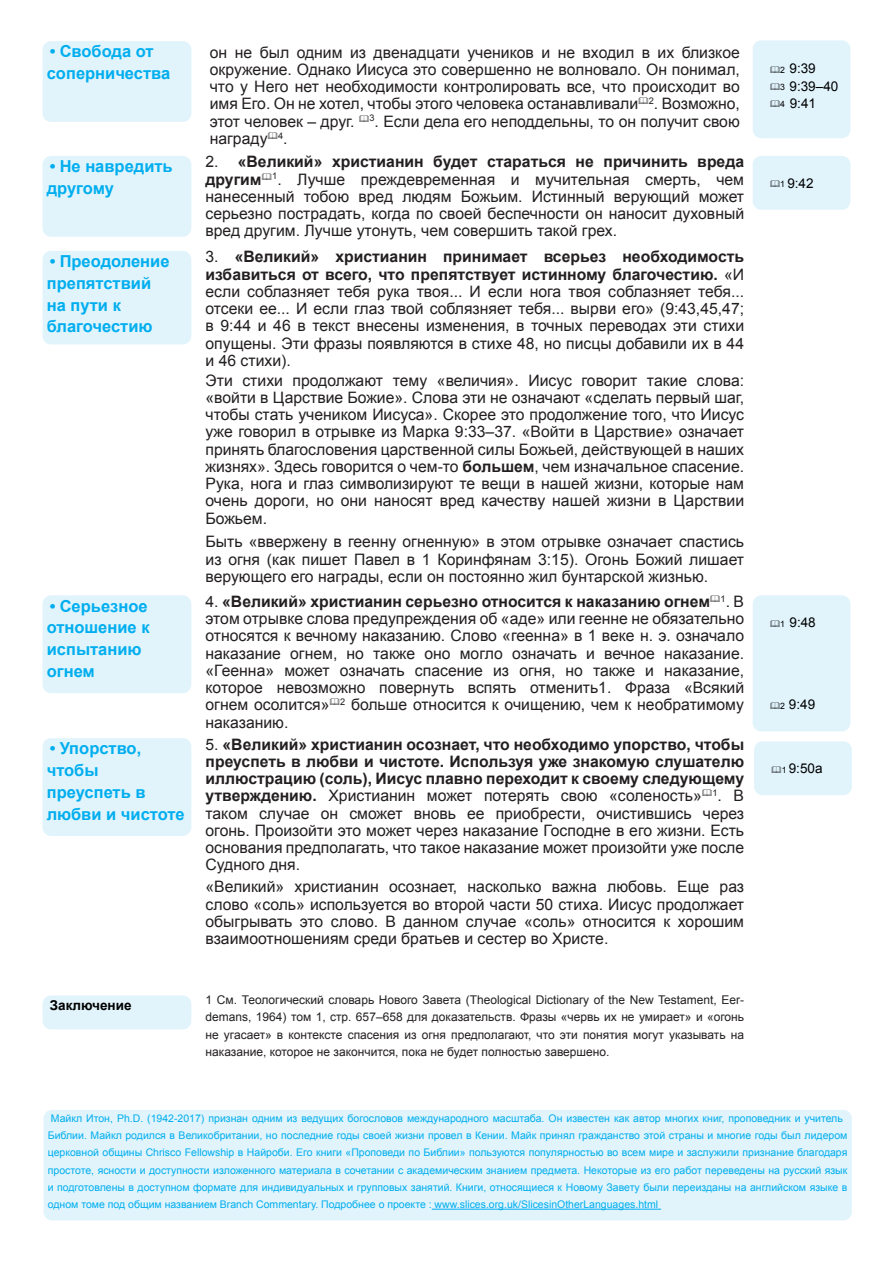
<style>
.page{position:relative;width:893px;height:1263px;background:#fff}
.page>*{position:absolute;margin:0;border:0;box-sizing:border-box;transform-origin:0 0}
.Subheader_Tint{font:700 16.5px "Arial";color:#00aeef}
.t1{font:15.75px/17.2px "Arial";color:#231f20;text-align:justify}
.Reference{font:13.5px "Arial";color:#000}
.Reference-2{font:700 13.5px "Arial";color:#000}
.t2{font:12px/17.2px "Arial";color:#231f20;text-align:justify}
.t3{font:10.5px/17.2px "Arial";color:#00aeef}
.s1{font-weight:700}
.s2{font-size:8.7px}
</style>
<div class="page">
<div style="left:44px;top:1110px;width:808px;height:110px;background:#e1f4fc;border-radius:9px"></div>
<hr style="left:432px;top:1209px;width:229px;height:1px;background:#00aeef">
<div style="left:753px;top:40px;width:97px;height:98px;background:#e1f4fc;border-radius:9px"></div>
<div style="left:43px;top:41px;width:148px;height:81px;background:#e1f4fc;border-radius:9px"></div>
<div style="left:43px;top:156px;width:148px;height:81px;background:#e1f4fc;border-radius:9px"></div>
<div style="left:43px;top:251px;width:148px;height:93px;background:#e1f4fc;border-radius:9px"></div>
<div style="left:43px;top:595px;width:148px;height:98px;background:#e1f4fc;border-radius:9px"></div>
<div style="left:43px;top:738px;width:148px;height:98px;background:#e1f4fc;border-radius:9px"></div>
<div style="left:753px;top:156px;width:97px;height:54px;background:#e1f4fc;border-radius:9px"></div>
<div style="left:753px;top:595px;width:97px;height:136px;background:#e1f4fc;border-radius:9px"></div>
<div style="left:754px;top:741px;width:98px;height:54px;background:#e1f4fc;border-radius:9px"></div>
<div style="left:43px;top:995px;width:148px;height:34px;background:#e1f4fc;border-radius:9px"></div>
<p class="Subheader_Tint" style="left:50px;top:41px;width:105px">• Свобода от</p>
<p class="Subheader_Tint" style="left:47px;top:62px;width:125px">соперничества</p>
<p class="Subheader_Tint" style="left:50px;top:156px;width:124px">• Не навредить</p>
<p class="Subheader_Tint" style="left:47px;top:177px;width:69px">другому</p>
<p class="Subheader_Tint" style="left:50px;top:250px;width:121px">• Преодоление</p>
<p class="Subheader_Tint" style="left:47px;top:272px;width:106px">препятствий</p>
<p class="Subheader_Tint" style="left:47px;top:294px;width:76px">на пути к</p>
<p class="Subheader_Tint" style="left:47px;top:316px;width:107px">благочестию</p>
<p class="Subheader_Tint" style="left:50px;top:595px;width:99px">• Серьезное</p>
<p class="Subheader_Tint" style="left:47px;top:617px;width:104px">отношение к</p>
<p class="Subheader_Tint" style="left:47px;top:638px;width:96px">испытанию</p>
<p class="Subheader_Tint" style="left:47px;top:660px;width:50px">огнем</p>
<p class="Subheader_Tint" style="left:50px;top:738px;width:93px">• Упорство,</p>
<p class="Subheader_Tint" style="left:47px;top:759px;width:53px">чтобы</p>
<p class="Subheader_Tint" style="left:47px;top:781px;width:100px">преуспеть в</p>
<p class="Subheader_Tint" style="left:47px;top:803px;width:139px">любви и чистоте</p>
<p class="Reference-2" style="left:50px;top:996px;width:83px">Заключение</p>
<p class="t1" style="left:210px;top:44px;width:532px">он не был одним из двенадцати учеников и не входил в их близкое окружение. Однако Иисуса это совершенно не волновало. Он понимал, что у Него нет необходимости контролировать все, что происходит во имя Его. Он не хотел, чтобы этого человека останавливали <sup>2</sup>. Возможно, этот человек – друг. <sup>3</sup>. Если дела его неподдельны, то он получит свою награду <sup>4</sup>.</p>
<p class="t1" style="left:206px;top:153px;width:540px">2. <span class="s1">«Великий» христианин будет стараться не причинить вреда другим</span> <sup>1</sup>. Лучше преждевременная и мучительная смерть, чем нанесенный тобою вред людям Божьим. Истинный верующий может серьезно пострадать, когда по своей беспечности он наносит духовный вред другим. Лучше утонуть, чем совершить такой грех.</p>
<p class="t1" style="left:206px;top:248px;width:540px">3. <span class="s1">«Великий» христианин принимает всерьез необходимость избавиться от всего, что препятствует истинному благочестию.</span> «И если соблазняет тебя рука твоя... И если нога твоя соблазняет тебя... отсеки ее... И если глаз твой соблязняет тебя... вырви его» (9:43,45,47; в 9:44 и 46 в текст внесены изменения, в точных переводах эти стихи опущены. Эти фразы появляются в стихе 48, но писцы добавили их в 44 и 46 стихи).</p>
<p class="t1" style="left:206px;top:372px;width:540px">Эти стихи продолжают тему «величия». Иисус говорит такие слова: «войти в Царствие Божие». Слова эти не означают «сделать первый шаг, чтобы стать учеником Иисуса». Скорее это продолжение того, что Иисус уже говорил в отрывке из Марка 9:33–37. «Войти в Царствие» означает принять благословения царственной силы Божьей, действующей в наших жизнях». Здесь говорится о чем-то <span class="s1">большем</span>, чем изначальное спасение.<br>Рука, нога и глаз символизируют те вещи в нашей жизни, которые нам очень дороги, но они наносят вред качеству нашей жизни в Царствии Божьем.</p>
<p class="t1" style="left:206px;top:533px;width:540px">Быть «ввержену в геенну огненную» в этом отрывке означает спастись из огня (как пишет Павел в 1 Коринфянам 3:15). Огонь Божий лишает верующего его награды, если он постоянно жил бунтарской жизнью.</p>
<p class="t1" style="left:206px;top:593px;width:540px">4. <span class="s1">«Великий» христианин серьезно относится к наказанию огнем</span> <sup>1</sup>. В этом отрывке слова предупреждения об «аде» или геенне не обязательно относятся к вечному наказанию. Слово «геенна» в 1 веке н. э. означало наказание огнем, но также оно могло означать и вечное наказание. «Геенна» может означать спасение из огня, но также и наказание, которое невозможно повернуть вспять отменить1. Фраза «Всякий огнем осолится» <sup>2</sup> больше относится к очищению, чем к необратимому наказанию.</p>
<p class="t1" style="left:206px;top:736px;width:540px">5. <span class="s1">«Великий» христианин осознает, что необходимо упорство, чтобы преуспеть в любви и чистоте. Используя уже знакомую слушателю иллюстрацию (соль), Иисус плавно переходит к своему следующему утверждению.</span> Христианин может потерять свою «соленость» <sup>1</sup>. В таком случае он сможет вновь ее приобрести, очистившись через огонь. Произойти это может через наказание Господне в его жизни. Есть основания предполагать, что такое наказание может произойти уже после Судного дня.</p>
<p class="t1" style="left:206px;top:878px;width:540px">«Великий» христианин осознает, насколько важна любовь. Еще раз слово «соль» используется во второй части 50 стиха. Иисус продолжает обыгрывать это слово. В данном случае «соль» относится к хорошим взаимоотношениям среди братьев и сестер во Христе.</p>
<p class="t2" style="left:206px;top:991px;width:540px">1 См. Теологический словарь Нового Завета (Theological Dictionary of the New Testament, Eer&shy;demans, 1964) том 1, стр. 657–658 для доказательств. Фразы «червь их не умирает» и «огонь не угасает» в контексте спасения из огня предполагают, что эти понятия могут указывать на наказание, которое не закончится, пока не будет полностью завершено.</p>
<p class="Reference" style="left:780px;top:60px;width:37px"><span class="s2">2</span> 9:39</p>
<p class="Reference" style="left:780px;top:77px;width:60px"><span class="s2">3</span> 9:39–40</p>
<p class="Reference" style="left:780px;top:94px;width:37px"><span class="s2">4</span> 9:41</p>
<p class="Reference" style="left:780px;top:174px;width:35px"><span class="s2">1</span> 9:42</p>
<p class="Reference" style="left:780px;top:614px;width:37px"><span class="s2">1</span> 9:48</p>
<p class="Reference" style="left:780px;top:695px;width:36px"><span class="s2">2</span> 9:49</p>
<p class="Reference" style="left:782px;top:760px;width:42px"><span class="s2">1</span> 9:50a</p>
<p class="t3" style="left:48px;top:1109px;width:801px">Майкл Итон, Ph.D. (1942-2017) признан одним из ведущих богословов международного масштаба. Он известен как автор многих книг, проповедник и учитель Библии. Майкл родился в Великобритании, но последние годы своей жизни провел в Кении. Майк принял гражданство этой страны и многие годы был лидером церковной общины Chrisco Fellowship в Найроби. Его книги «Проповеди по Библии» пользуются популярностью во всем мире и заслужили признание благодаря простоте, ясности и доступности изложенного материала в сочетании с академическим знанием предмета. Некоторые из его работ переведены на русский язык и подготовлены в доступном формате для индивидуальных и групповых занятий. Книги, относящиеся к Новому Завету были переизданы на английском языке в одном томе под общим названием Branch Commentary. Подробнее о проекте : www.slices.org.uk/SlicesinOtherLanguages.html</p>
</div>
